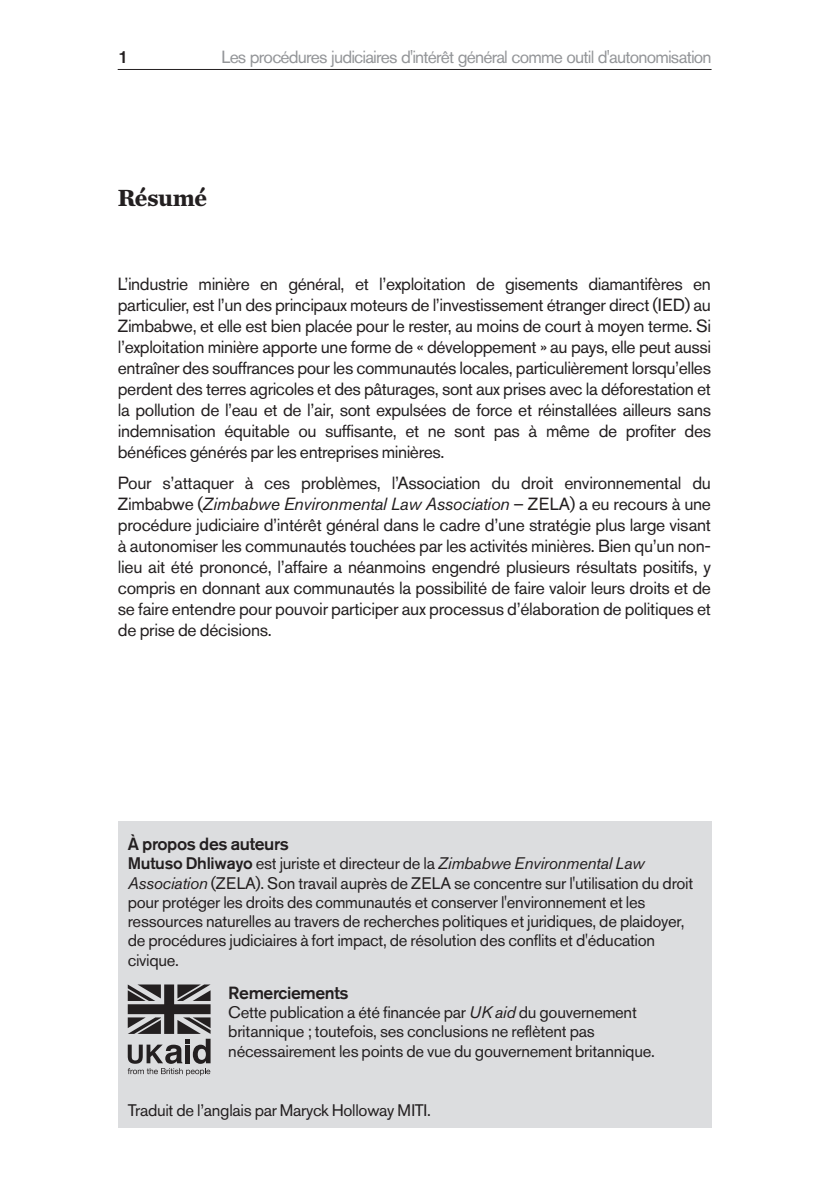
<style>
.page{position:relative;width:829px;height:1191px;background:#fff}
.page>*{position:absolute;margin:0;border:0;box-sizing:border-box;transform-origin:0 0}
.t1{font:700 24.5px "Chronicle Text G1";letter-spacing:-.02em;color:#231f20}
.t2{font:17.5px/21px "Akzidenz Grotesk BE";letter-spacing:-.02em;color:#231f20;text-align:justify}
.t3{font:17.5px "Akzidenz Grotesk BE";letter-spacing:-.045em;color:#939598}
.t4{font:500 17.5px "Akzidenz Grotesk BE";letter-spacing:-.025em;color:#231f20}
.t5{font:16.62px/19.2px "Akzidenz Grotesk BE";letter-spacing:-.02em;color:#231f20}
.s1{font-style:italic}
.s2{font-weight:500}
</style>
<div class="page">
<hr style="left:118px;top:69px;width:593px;height:1px;background:#231f20">
<div style="left:118px;top:821px;width:593px;height:306px;background:#dcdddf"></div>
<svg style="left:128px;top:984px;width:82px;height:91px"></svg>
<p class="t4" style="left:118px;top:50px;width:11px">1</p>
<p class="t3" style="left:221px;top:50px;width:492px">Les procédures judiciaires d'intérêt général comme outil d'autonomisation</p>
<h1 class="t1" style="left:118px;top:189px;width:91px">Résumé</h1>
<p class="t2" style="left:118px;top:275px;width:594px">L’industrie minière en général, et l’exploitation de gisements diamantifères en particulier, est l’un des principaux moteurs de l’investissement étranger direct (IED) au Zimbabwe, et elle est bien placée pour le rester, au moins de court à moyen terme. Si l’exploitation minière apporte une forme de « développement » au pays, elle peut aussi entraîner des souffrances pour les communautés locales, particulièrement lorsqu’elles perdent des terres agricoles et des pâturages, sont aux prises avec la déforestation et la pollution de l’eau et de l’air, sont expulsées de force et réinstallées ailleurs sans indemnisation équitable ou suffisante, et ne sont pas à même de profiter des bénéfices générés par les entreprises minières.</p>
<p class="t2" style="left:118px;top:474px;width:594px">Pour s’attaquer à ces problèmes, l’Association du droit environnemental du Zimbabwe (<span class="s1">Zimbabwe Environmental Law Association</span> – ZELA) a eu recours à une procédure judiciaire d’intérêt général dans le cadre d’une stratégie plus large visant à autonomiser les communautés touchées par les activités minières. Bien qu’un non&shy;lieu ait été prononcé, l’affaire a néanmoins engendré plusieurs résultats positifs, y compris en donnant aux communautés la possibilité de faire valoir leurs droits et de se faire entendre pour pouvoir participer aux processus d’élaboration de politiques et de prise de décisions.</p>
<p class="t4" style="left:128px;top:837px;width:163px">À propos des auteurs</p>
<p class="t5" style="left:128px;top:855px;width:567px"><span class="s2">Mutuso Dhliwayo</span> est juriste et directeur de la <span class="s1">Zimbabwe Environmental Law Association</span> (ZELA). Son travail auprès de ZELA se concentre sur l'utilisation du droit pour protéger les droits des communautés et conserver l'environnement et les ressources naturelles au travers de recherches politiques et juridiques, de plaidoyer, de procédures judiciaires à fort impact, de résolution des conflits et d'éducation civique.</p>
<p class="t4" style="left:228px;top:986px;width:122px">Remerciements</p>
<p class="t5" style="left:228px;top:1004px;width:428px">Cette publication a été financée par <span class="s1">UK aid</span> du gouvernement britannique ; toutefois, ses conclusions ne reflètent pas nécessairement les points de vue du gouvernement britannique.</p>
<p class="t5" style="left:128px;top:1102px;width:305px">Traduit de l’anglais par Maryck Holloway MITI.</p>
</div>
